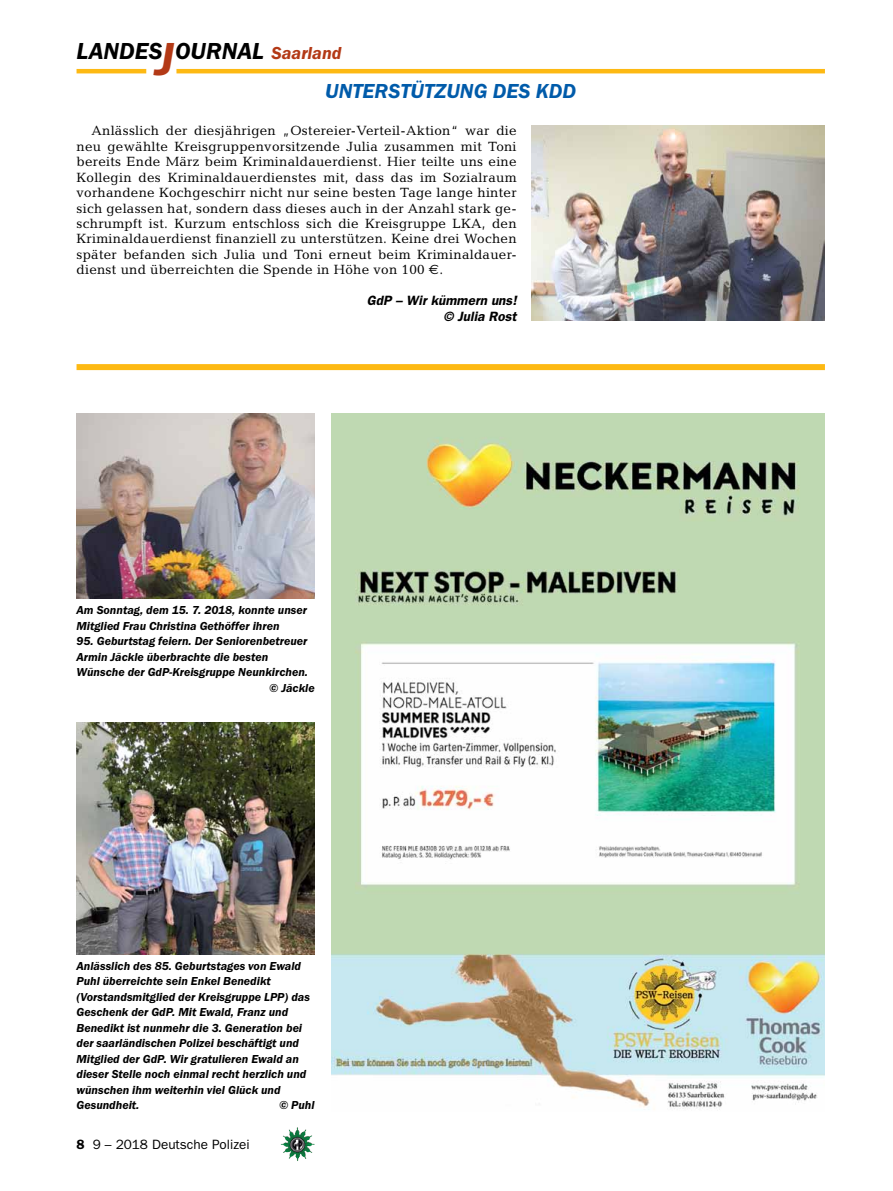
<style>
.page{position:relative;width:893px;height:1191px;background:#fff}
.page>*{position:absolute;margin:0;border:0;box-sizing:border-box;transform-origin:0 0}
.t1{font:italic 600 24px "Franklin Gothic Itc T";color:#000}
.t2{font:italic 600 21px "Franklin Gothic Itc T";color:#005baa}
.t3{font:13.5px/15.5px "Candida";letter-spacing:.02em;color:#000;text-align:justify}
.t4{font:italic 600 13.5px/15.5px "Franklin Gothic";color:#000;text-align:right}
.t5{font:13.5px "Franklin Gothic";color:#000}
.t6{font:italic 600 12px/15.5px "Franklin Gothic Itc T";color:#000}
.s1{font-size:48px;color:#b33916}
.s2{font-size:18px;color:#b33916}
.s3{font-family:"Euro Sans"}
.s4{font-weight:600}
</style>
<div class="page">
<hr style="left:77px;top:69px;width:69px;height:4px;background:#fdb913">
<hr style="left:176px;top:69px;width:649px;height:4px;background:#fdb913">
<img style="left:281px;top:1128px;width:16px;height:24px">
<img style="left:332px;top:413px;width:493px;height:697px">
<img style="left:531px;top:125px;width:294px;height:196px">
<img style="left:77px;top:413px;width:238px;height:186px">
<img style="left:77px;top:722px;width:238px;height:232px">
<div style="left:77px;top:364px;width:748px;height:6px;background:#fdb913"></div>
<h1 class="t1" style="left:77px;top:37px;width:266px">LANDES<span class="s1">J</span>OURNAL <span class="s2">Saarland</span></h1>
<h2 class="t2" style="left:325px;top:79px;width:27px">Unterst</h2>
<h2 class="t2" style="left:411px;top:79px;width:50px">ützung</h2>
<h2 class="t2" style="left:493px;top:79px;width:14px">des</h2>
<h2 class="t2" style="left:536px;top:79px;width:42px">KDD</h2>
<p class="t3" style="left:77px;top:123px;width:442px;text-indent:15px">Anlässlich der diesjährigen „Ostereier-Verteil-Aktion“ war die neu gewählte Kreisgruppenvorsitzende Julia zusammen mit Toni bereits Ende März beim Kriminaldauerdienst. Hier teilte uns eine Kollegin des Kriminaldauerdienstes mit, dass das im Sozialraum vorhandene Kochgeschirr nicht nur seine besten Tage lange hinter sich gelassen hat, sondern dass dieses auch in der Anzahl stark ge&shy;schrumpft ist. Kurzum entschloss sich die Kreisgruppe LKA, den Kriminaldauerdienst finanziell zu unterstützen. Keine drei Wochen später befanden sich Julia und Toni erneut beim Kriminaldauer&shy;dienst und überreichten die Spende in Höhe von 100 <span class="s3">€</span>.</p>
<p class="t4" style="left:367px;top:293px;width:151px">GdP – Wir kümmern uns! © Julia Rost</p>
<p class="t6" style="left:77px;top:602px;width:232px">Am Sonntag, dem 15. 7. 2018, konnte unser<br>Mitglied Frau Christina Gethöffer ihren</p>
<p class="t6" style="left:77px;top:633px;width:232px">95. Geburtstag feiern. Der Seniorenbetreuer</p>
<p class="t6" style="left:77px;top:649px;width:193px">Armin Jäckle überbrachte die besten</p>
<p class="t6" style="left:77px;top:664px;width:233px">Wünsche der GdP-Kreisgruppe Neunkirchen.</p>
<p class="t6" style="left:269px;top:680px;width:47px">© Jäckle</p>
<p class="t6" style="left:77px;top:958px;width:235px">Anlässlich des 85. Geburtstages von Ewald Puhl überreichte sein Enkel Benedikt (Vorstandsmitglied der Kreisgruppe LPP) das Geschenk der GdP. Mit Ewald, Franz und Benedikt ist nunmehr die 3. Generation bei der saarländischen Polizei beschäftigt und Mitglied der GdP. Wir gratulieren Ewald an dieser Stelle noch einmal recht herzlich und wünschen ihm weiterhin viel Glück und Gesundheit.</p>
<p class="t6" style="left:279px;top:1097px;width:37px">© Puhl</p>
<p class="t5" style="left:77px;top:1136px;width:175px"><span class="s4">8</span> 9 – 2018 Deutsche Polizei</p>
</div>
